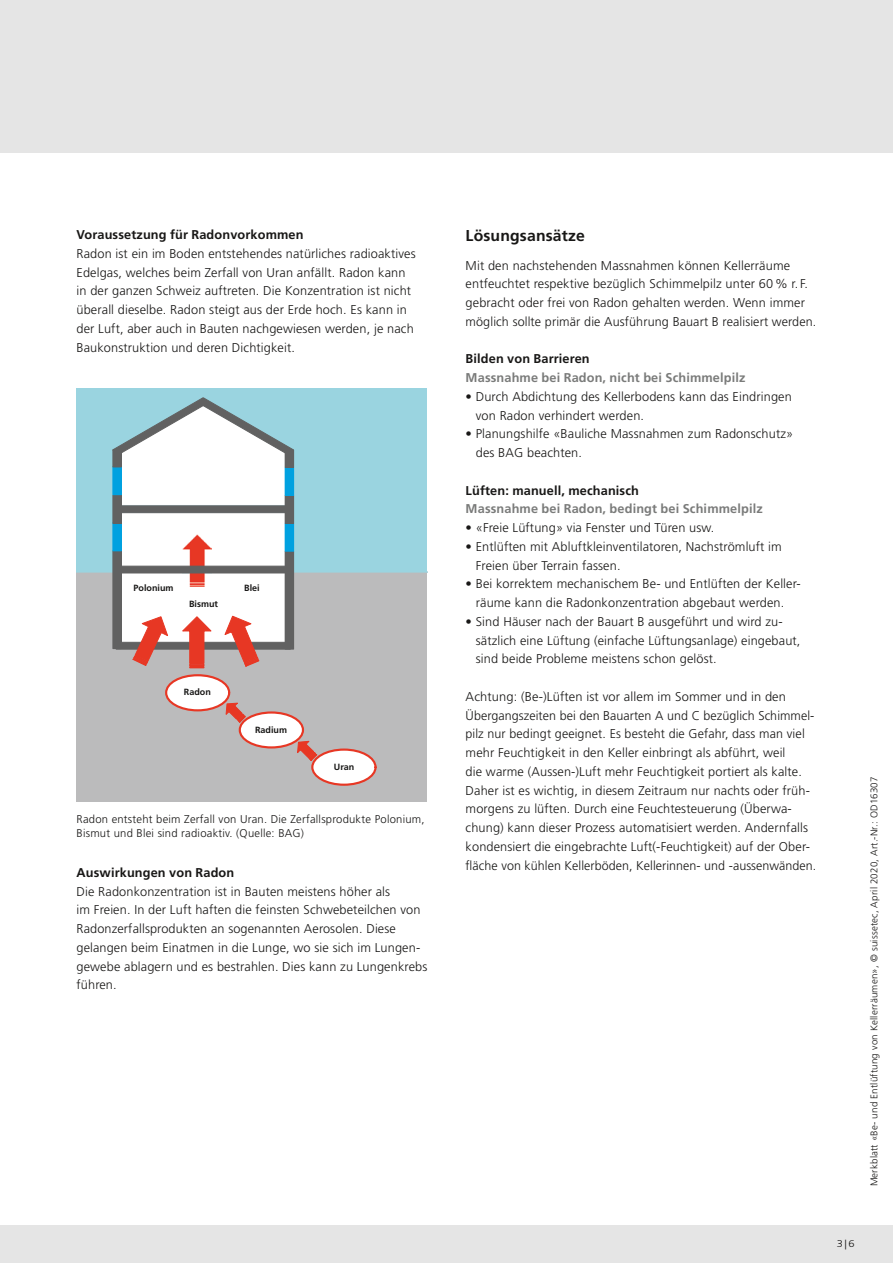
<style>
.page{position:relative;width:893px;height:1263px;background:#e5e5e5}
.page>*{position:absolute;margin:0;border:0;box-sizing:border-box;transform-origin:0 0}
.t1{font:700 15.75px "Frutiger LT Std";letter-spacing:.01em;color:#181716}
.t2{font:300 12.75px/18.8px "Frutiger LT Std";letter-spacing:.01em;color:#181716}
.t3{font:700 12.75px "Frutiger LT Std";letter-spacing:.01em;color:#181716}
.t4{font:700 12.75px "Frutiger LT Std";letter-spacing:.01em;color:#7a7b7a}
.t5{font:300 11.25px/14.2px "Frutiger LT Std";letter-spacing:.02em;color:#181716}
.t6{font:300 9.75px "Frutiger LT Std";letter-spacing:.02em;color:#181716}
.t7{font:300 9.75px "Frutiger LT Std";letter-spacing:.02em;color:#181716;scale:1.14 1}
.t8{font:700 9px "Frutiger LT Std";color:#181716}
</style>
<div class="page">
<div style="left:0;top:153px;width:893px;height:1072px;background:#fff"></div>
<div style="left:77px;top:572px;width:350px;height:229px;background:#bbbbbc"></div>
<div style="left:119px;top:572px;width:166px;height:74px;background:#fff"></div>
<div style="left:119px;top:572px;width:166px;height:75px;border:1px solid #fff"></div>
<div style="left:77px;top:388px;width:350px;height:184px;background:#9ad4e0"></div>
<div style="left:119px;top:513px;width:166px;height:54px;background:#fff"></div>
<div style="left:119px;top:513px;width:166px;height:54px;border:1px solid #fff"></div>
<div style="left:285px;top:551px;width:9px;height:98px;background:#616161"></div>
<div style="left:113px;top:551px;width:8px;height:98px;background:#616161"></div>
<div style="left:113px;top:551px;width:9px;height:98px;border:1px solid #616161"></div>
<div style="left:116px;top:642px;width:175px;height:7px;background:#616161"></div>
<div style="left:115px;top:506px;width:175px;height:7px;background:#616161"></div>
<div style="left:113px;top:523px;width:8px;height:28px;background:#00a1e0"></div>
<div style="left:113px;top:522px;width:9px;height:29px;border:1px solid #00a1e0"></div>
<div style="left:285px;top:523px;width:9px;height:28px;background:#00a1e0"></div>
<div style="left:285px;top:495px;width:9px;height:28px;background:#616161"></div>
<div style="left:285px;top:495px;width:9px;height:29px;border:1px solid #616161"></div>
<div style="left:113px;top:495px;width:8px;height:28px;background:#616161"></div>
<div style="left:113px;top:495px;width:9px;height:29px;border:1px solid #616161"></div>
<svg style="left:112px;top:397px;width:182px;height:108px"></svg>
<div style="left:165px;top:674px;width:65px;height:37px;background:#fff;border:2px solid #e73724;border-radius:50%"></div>
<div style="left:239px;top:711px;width:65px;height:37px;background:#fff;border:2px solid #e73724;border-radius:50%"></div>
<div style="left:311px;top:748px;width:66px;height:38px;background:#fff;border:2px solid #e73724;border-radius:50%"></div>
<svg style="left:297px;top:741px;width:20px;height:20px"></svg>
<svg style="left:226px;top:703px;width:20px;height:19px"></svg>
<svg style="left:225px;top:616px;width:34px;height:50px"></svg>
<svg style="left:182px;top:616px;width:29px;height:52px"></svg>
<svg style="left:133px;top:616px;width:35px;height:50px"></svg>
<img style="left:183px;top:534px;width:29px;height:52px">
<div style="left:115px;top:566px;width:175px;height:7px;background:#616161"></div>
<p class="t3" style="left:77px;top:227px;width:229px">Voraussetzung für Radonvorkommen</p>
<p class="t2" style="left:77px;top:244px;width:341px">Radon ist ein im Boden entstehendes natürliches radioaktives Edelgas, welches beim Zerfall von Uran anfällt. Radon kann in der ganzen Schweiz auftreten. Die Konzentration ist nicht überall dieselbe. Radon steigt aus der Erde hoch. Es kann in der Luft, aber auch in Bauten nachgewiesen werden, je nach Baukonstruktion und deren Dichtigkeit.</p>
<p class="t8" style="left:134px;top:582px;width:42px">Polonium</p>
<p class="t8" style="left:244px;top:582px;width:17px">Blei</p>
<p class="t8" style="left:189px;top:599px;width:30px">Bismut</p>
<p class="t8" style="left:184px;top:686px;width:28px">Radon</p>
<p class="t8" style="left:255px;top:724px;width:34px">Radium</p>
<p class="t8" style="left:334px;top:762px;width:22px">Uran</p>
<p class="t5" style="left:77px;top:812px;width:350px">Radon entsteht beim Zerfall von Uran. Die Zerfallsprodukte Polonium,<br>Bismut und Blei sind radioaktiv. (Quelle: BAG)</p>
<p class="t3" style="left:77px;top:865px;width:159px">Auswirkungen von Radon</p>
<p class="t2" style="left:77px;top:882px;width:352px">Die Radonkonzentration ist in Bauten meistens höher als<br>im Freien. In der Luft haften die feinsten Schwebeteilchen von Radonzerfallsprodukten an sogenannten Aerosolen. Diese gelangen beim Einatmen in die Lunge, wo sie sich im Lungen&shy;gewebe ablagern und es bestrahlen. Dies kann zu Lungenkrebs führen.</p>
<p class="t1" style="left:466px;top:227px;width:121px">Lösungsansätze</p>
<p class="t2" style="left:466px;top:256px;width:352px">Mit den nachstehenden Massnahmen können Kellerräume entfeuchtet respektive bezüglich Schimmelpilz unter 60% r. F. gebracht oder frei von Radon gehalten werden. Wenn immer möglich sollte primär die Ausführung Bauart B realisiert werden.</p>
<p class="t3" style="left:466px;top:351px;width:126px">Bilden von Barrieren</p>
<p class="t4" style="left:466px;top:370px;width:281px">Massnahme bei Radon, nicht bei Schimmelpilz</p>
<p class="t2" style="left:476px;top:387px;width:318px;text-indent:-10px">• Durch Abdichtung des Kellerbodens kann das Eindringen von Radon verhindert werden.</p>
<p class="t2" style="left:476px;top:425px;width:319px;text-indent:-10px">• Planungshilfe «Bauliche Massnahmen zum Radonschutz» des BAG beachten.</p>
<p class="t3" style="left:466px;top:483px;width:175px">Lüften: manuell, mechanisch</p>
<p class="t4" style="left:466px;top:501px;width:299px">Massnahme bei Radon, bedingt bei Schimmelpilz</p>
<p class="t2" style="left:466px;top:518px;width:250px">• «Freie Lüftung» via Fenster und Türen usw.</p>
<p class="t2" style="left:476px;top:537px;width:308px;text-indent:-10px">• Entlüften mit Abluftkleinventilatoren, Nachströmluft im<br>Freien über Terrain fassen.</p>
<p class="t2" style="left:466px;top:575px;width:337px;text-align:center">• Bei korrektem mechanischem Be- und Entlüften der Keller&shy;räume kann die Radonkonzentration abgebaut werden.</p>
<p class="t2" style="left:476px;top:612px;width:326px;text-indent:-10px">• Sind Häuser nach der Bauart B ausgeführt und wird zu&shy;sätzlich eine Lüftung (einfache Lüftungsanlage) eingebaut, sind beide Probleme meistens schon gelöst.</p>
<p class="t2" style="left:466px;top:687px;width:352px">Achtung: (Be-)Lüften ist vor allem im Sommer und in den Übergangszeiten bei den Bauarten A und C bezüglich Schimmel&shy;pilz nur bedingt geeignet. Es besteht die Gefahr, dass man viel mehr Feuchtigkeit in den Keller einbringt als abführt, weil<br>die warme (Aussen-)Luft mehr Feuchtigkeit portiert als kalte.<br>Daher ist es wichtig, in diesem Zeitraum nur nachts oder früh&shy;morgens zu lüften. Durch eine Feuchtesteuerung (Überwa&shy;chung) kann dieser Prozess automatisiert werden. Andernfalls kondensiert die eingebrachte Luft(-Feuchtigkeit) auf der Ober&shy;fläche von kühlen Kellerböden, Kellerinnen- und -aussenwänden.</p>
<p class="t6" style="left:869px;top:1186px;width:411px;rotate:-90deg">Merkblatt «Be- und Entlüftung von Kellerräumen», © suissetec, April 2020, Art.-Nr.: OD16307</p>
<p class="t7" style="left:837px;top:1238px;width:17px">3|6</p>
</div>
